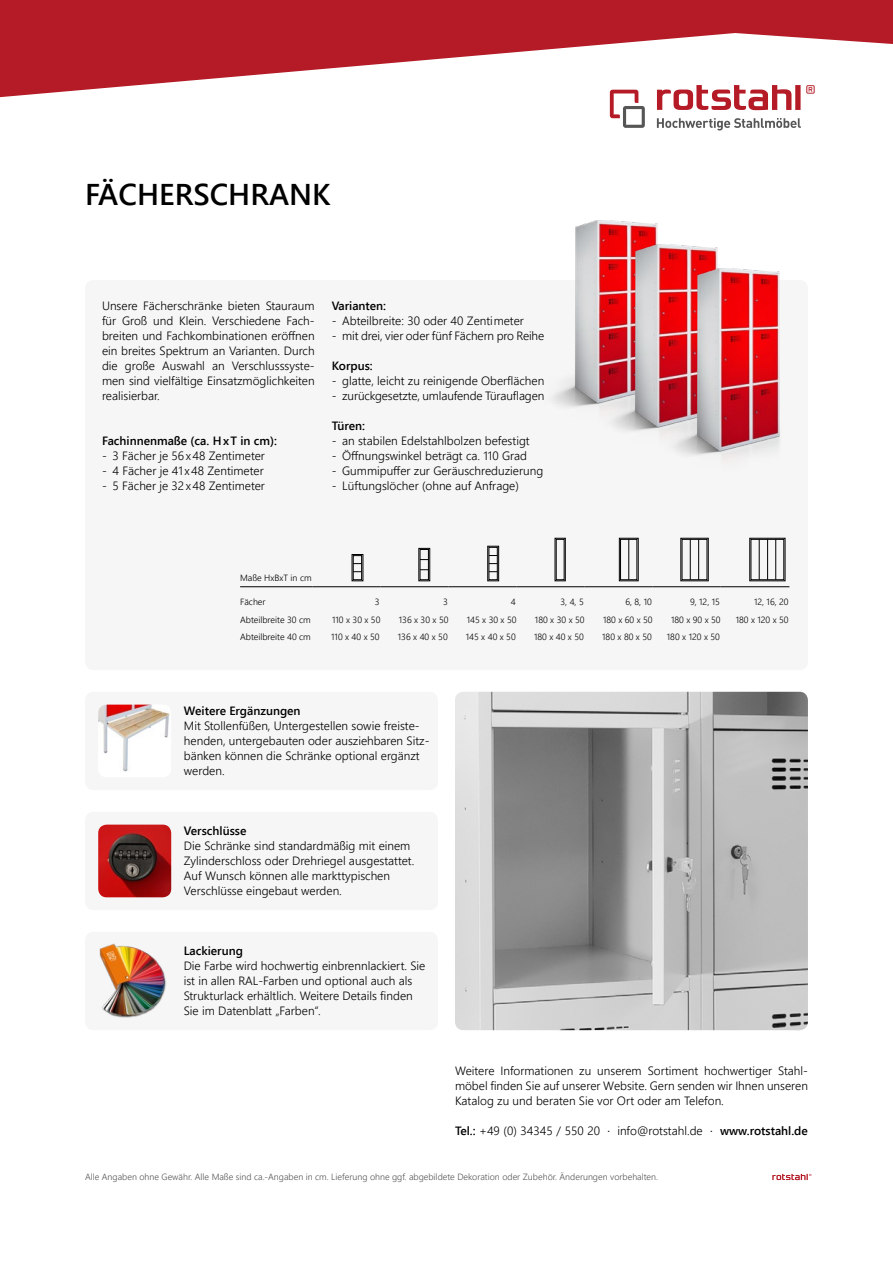
<style>
.page{position:relative;width:893px;height:1263px;background:#fff}
.page>*{position:absolute;margin:0;border:0;box-sizing:border-box;transform-origin:0 0}
.t1{font:600 30px "Segoe UI";color:#000}
.t2{font:300 12px/15px "Segoe UI";color:#000}
.t3{font:600 12px "Segoe UI";color:#000}
.t4{font:300 9px "Segoe UI";color:#000}
.t5{font:300 9px "Segoe UI";color:#565655}
.s1{font-weight:600}
.s2{font-weight:400}
</style>
<div class="page">
<div style="left:85px;top:812px;width:353px;height:98px;background:#f6f6f6;border-radius:9px"></div>
<div style="left:85px;top:692px;width:353px;height:98px;background:#f6f6f6;border-radius:9px"></div>
<img style="left:98px;top:825px;width:73px;height:72px">
<div style="left:98px;top:705px;width:73px;height:72px;background:#fff;border-radius:9px"></div>
<img style="left:98px;top:705px;width:72px;height:67px">
<div style="left:85px;top:932px;width:353px;height:98px;background:#f6f6f6;border-radius:9px"></div>
<img style="left:455px;top:692px;width:353px;height:338px">
<img style="left:99px;top:943px;width:67px;height:75px">
<div style="left:85px;top:280px;width:723px;height:390px;background:#f6f6f6;border-radius:9px"></div>
<img style="left:556px;top:220px;width:102px;height:207px">
<img style="left:617px;top:230px;width:163px;height:229px">
<hr style="left:240px;top:586px;width:72px;height:1px;background:#000">
<hr style="left:312px;top:586px;width:68px;height:1px;background:#000">
<hr style="left:380px;top:586px;width:68px;height:1px;background:#000">
<hr style="left:448px;top:586px;width:69px;height:1px;background:#000">
<hr style="left:517px;top:586px;width:68px;height:1px;background:#000">
<hr style="left:585px;top:586px;width:68px;height:1px;background:#000">
<hr style="left:653px;top:586px;width:68px;height:1px;background:#000">
<hr style="left:721px;top:586px;width:68px;height:1px;background:#000">
<div style="left:619px;top:538px;width:19px;height:43px;border:1px solid #000"></div>
<div style="left:620px;top:539px;width:17px;height:41px;border:1px solid #000"></div>
<hr style="left:628px;top:539px;width:1px;height:41px;background:#000">
<div style="left:681px;top:538px;width:27px;height:43px;border:1px solid #000"></div>
<div style="left:682px;top:539px;width:25px;height:41px;border:1px solid #000"></div>
<hr style="left:690px;top:539px;width:1px;height:41px;background:#000">
<hr style="left:698px;top:539px;width:1px;height:41px;background:#000">
<div style="left:750px;top:538px;width:35px;height:43px;border:1px solid #000"></div>
<div style="left:751px;top:539px;width:33px;height:41px;border:1px solid #000"></div>
<hr style="left:759px;top:539px;width:1px;height:41px;background:#000">
<hr style="left:767px;top:539px;width:1px;height:41px;background:#000">
<hr style="left:775px;top:539px;width:1px;height:41px;background:#000">
<div style="left:352px;top:554px;width:11px;height:27px;border:1px solid #000"></div>
<div style="left:353px;top:555px;width:9px;height:25px;border:1px solid #000"></div>
<div style="left:419px;top:548px;width:11px;height:33px;border:1px solid #000"></div>
<div style="left:420px;top:549px;width:9px;height:31px;border:1px solid #000"></div>
<div style="left:488px;top:546px;width:11px;height:35px;border:1px solid #000"></div>
<div style="left:489px;top:547px;width:8px;height:33px;border:1px solid #000"></div>
<svg style="left:772px;top:1174px;width:39px;height:6px"></svg>
<svg style="left:0;top:0;width:893px;height:128px"></svg>
<svg style="left:657px;top:85px;width:158px;height:25px"></svg>
<svg style="left:657px;top:118px;width:144px;height:13px"></svg>
<svg style="left:610px;top:90px;width:35px;height:38px"></svg>
<h1 class="t1" style="left:85px;top:173px;width:247px">FÄCHERSCHRANK</h1>
<p class="t2" style="left:102px;top:298px;width:214px;text-align:justify">Unsere Fächerschränke bieten Stauraum für Groß und Klein. Verschiedene Fach&shy;breiten und Fachkombinationen eröffnen ein breites Spektrum an Varianten. Durch die große Auswahl an Verschlusssyste&shy;men sind vielfältige Einsatzmöglichkeiten realisierbar.</p>
<p class="t3" style="left:102px;top:432px;width:176px">Fachinnenmaße (ca. HxT in cm):</p>
<p class="t2" style="left:102px;top:448px;width:164px">- 3 Fächer je 56x48 Zentimeter</p>
<p class="t2" style="left:102px;top:463px;width:163px">- 4 Fächer je 41 x48 Zentimeter</p>
<p class="t2" style="left:102px;top:478px;width:164px">- 5 Fächer je 32x48 Zentimeter</p>
<p class="t3" style="left:332px;top:297px;width:56px">Varianten:</p>
<p class="t2" style="left:332px;top:313px;width:194px">- Abteilbreite: 30 oder 40 Zentimeter</p>
<p class="t2" style="left:332px;top:328px;width:214px">- mit drei, vier oder fünf Fächern pro Reihe</p>
<p class="t3" style="left:332px;top:357px;width:43px">Korpus:</p>
<p class="t2" style="left:332px;top:373px;width:214px">- glatte, leicht zu reinigende Oberflächen</p>
<p class="t2" style="left:332px;top:388px;width:214px">- zurückgesetzte, umlaufende Türauflagen</p>
<p class="t3" style="left:332px;top:417px;width:35px">Türen:</p>
<p class="t2" style="left:332px;top:433px;width:200px">- an stabilen Edelstahlbolzen befestigt</p>
<p class="t2" style="left:332px;top:448px;width:197px">- Öffnungswinkel beträgt ca. 110 Grad</p>
<p class="t2" style="left:332px;top:463px;width:213px">- Gummipuffer zur Geräuschreduzierung</p>
<p class="t2" style="left:332px;top:478px;width:189px">- Lüftungslöcher (ohne auf Anfrage)</p>
<p class="t4" style="left:240px;top:571px;width:73px">Maße HxBxT in cm</p>
<p class="t4" style="left:240px;top:595px;width:27px">Fächer</p>
<p class="t4" style="left:375px;top:595px;width:6px">3</p>
<p class="t4" style="left:443px;top:595px;width:6px">3</p>
<p class="t4" style="left:511px;top:595px;width:6px">4</p>
<p class="t4" style="left:560px;top:595px;width:25px">3, 4, 5</p>
<p class="t4" style="left:625px;top:595px;width:28px">6, 8, 10</p>
<p class="t4" style="left:690px;top:595px;width:31px">9, 12, 15</p>
<p class="t4" style="left:754px;top:595px;width:36px">12, 16, 20</p>
<p class="t4" style="left:240px;top:613px;width:72px">Abteilbreite 30 cm</p>
<p class="t4" style="left:332px;top:613px;width:50px">110 x 30 x 50</p>
<p class="t4" style="left:399px;top:613px;width:51px">136 x 30 x 50</p>
<p class="t4" style="left:467px;top:613px;width:51px">145 x 30 x 50</p>
<p class="t4" style="left:535px;top:613px;width:51px">180 x 30 x 50</p>
<p class="t4" style="left:603px;top:613px;width:51px">180 x 60 x 50</p>
<p class="t4" style="left:671px;top:613px;width:51px">180 x 90 x 50</p>
<p class="t4" style="left:736px;top:613px;width:54px">180 x 120 x 50</p>
<p class="t4" style="left:240px;top:630px;width:72px">Abteilbreite 40 cm</p>
<p class="t4" style="left:331px;top:630px;width:50px">110 x 40 x 50</p>
<p class="t4" style="left:398px;top:630px;width:51px">136 x 40 x 50</p>
<p class="t4" style="left:466px;top:630px;width:52px">145 x 40 x 50</p>
<p class="t4" style="left:534px;top:630px;width:51px">180 x 40 x 50</p>
<p class="t4" style="left:602px;top:630px;width:51px">180 x 80 x 50</p>
<p class="t4" style="left:667px;top:630px;width:54px">180 x 120 x 50</p>
<p class="t3" style="left:184px;top:702px;width:118px">Weitere Ergänzungen</p>
<p class="t2" style="left:184px;top:718px;width:247px">Mit Stollenfüßen, Untergestellen sowie freiste&shy;henden, untergebauten oder ausziehbaren Sitz&shy;bänken können die Schränke optional ergänzt werden.</p>
<p class="t3" style="left:184px;top:822px;width:64px">Verschlüsse</p>
<p class="t2" style="left:184px;top:838px;width:232px">Die Schränke sind standardmäßig mit einem Zylinderschloss oder Drehriegel ausgestattet.<br>Auf Wunsch können alle markttypischen Verschlüsse eingebaut werden.</p>
<p class="t3" style="left:184px;top:942px;width:61px">Lackierung</p>
<p class="t2" style="left:184px;top:958px;width:243px">Die Farbe wird hochwertig einbrennlackiert. Sie ist in allen RAL-Farben und optional auch als Strukturlack erhältlich. Weitere Details finden Sie im Datenblatt „Farben“.</p>
<p class="t2" style="left:455px;top:1063px;width:354px;text-align:justify">Weitere Informationen zu unserem Sortiment hochwertiger Stahl&shy;möbel finden Sie auf unserer Website. Gern senden wir Ihnen unseren Katalog zu und beraten Sie vor Ort oder am Telefon.</p>
<p class="t2" style="left:455px;top:1123px;width:354px"><span class="s1">Tel.:</span> +49 (0) 34345 / 550 20 <span class="s2">·</span> info@rotstahl.de <span class="s2">·</span> <span class="s1">www.rotstahl.de</span></p>
<p class="t5" style="left:85px;top:1170px;width:575px">Alle Angaben ohne Gewähr. Alle Maße sind ca.-Angaben in cm. Lieferung ohne ggf. abgebildete Dekoration oder Zubehör. Änderungen vorbehalten.</p>
</div>
